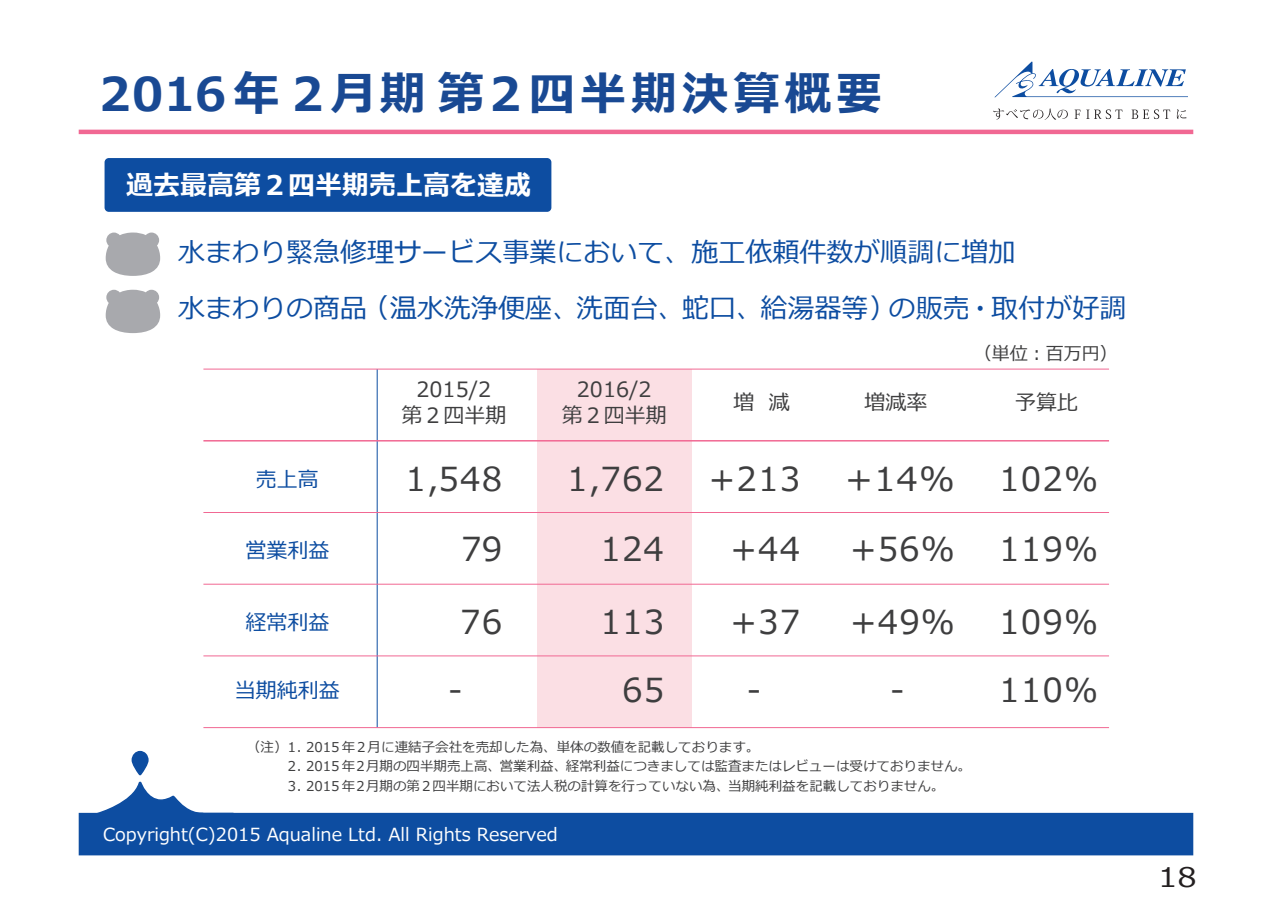
<style>
.page{position:relative;width:1272px;height:902px;background:#fff}
.page>*{position:absolute;margin:0;border:0;box-sizing:border-box;transform-origin:0 0}
.t1{font:700 46.5px "Meiryo";letter-spacing:.1em;color:#194993}
.t2{font:33px "Meiryo";letter-spacing:.035em;color:#3e3e3f}
.t3{font:33px "Meiryo";letter-spacing:.035em;color:#3e3e3f;scale:1.05 1}
.t4{font:27px/56.7px "Meiryo";color:#0d4da1}
.t5{font:700 27px "Meiryo";color:#fff}
.t6{font:27px "Meiryo";color:#231f20;scale:1.15 1}
.t7{font:21px/25.5px "Meiryo";color:#3e3e3f;text-align:center}
.t8{font:21px "Meiryo";color:#0d4da1}
.t9{font:18px "Meiryo";color:#fff}
.t10{font:18px "Meiryo";color:#3e3e3f}
.t11{font:13.5px/19.5px "Meiryo";color:#3e3e3f}
</style>
<div class="page">
<div style="left:79px;top:812px;width:1114px;height:43px;background:#0d4da1"></div>
<svg style="left:96px;top:781px;width:108px;height:34px"></svg>
<svg style="left:132px;top:750px;width:17px;height:25px"></svg>
<hr style="left:79px;top:130px;width:1114px;height:4px;background:#f16893">
<svg style="left:994px;top:61px;width:193px;height:36px"></svg>
<svg style="left:993px;top:109px;width:74px;height:11px"></svg>
<svg style="left:1074px;top:110px;width:6px;height:9px"></svg>
<svg style="left:1086px;top:109px;width:36px;height:10px"></svg>
<svg style="left:1131px;top:109px;width:39px;height:10px"></svg>
<svg style="left:1176px;top:109px;width:10px;height:10px"></svg>
<div style="left:105px;top:158px;width:446px;height:54px;background:#0d4da1;border-radius:4px"></div>
<div style="left:537px;top:369px;width:155px;height:358px;background:#fbdfe4"></div>
<hr style="left:377px;top:369px;width:1px;height:358px;background:#0d4da1">
<hr style="left:203px;top:369px;width:905px;height:1px;background:#f16893">
<hr style="left:203px;top:440px;width:905px;height:1px;background:#f16893">
<hr style="left:203px;top:512px;width:905px;height:1px;background:#f16893">
<hr style="left:203px;top:584px;width:905px;height:1px;background:#f16893">
<hr style="left:203px;top:655px;width:905px;height:1px;background:#f16893">
<hr style="left:203px;top:727px;width:905px;height:1px;background:#f16893">
<svg style="left:106px;top:232px;width:54px;height:44px;background:#b3b4b7"></svg>
<svg style="left:106px;top:290px;width:54px;height:43px;background:#b1b2b5"></svg>
<h1 class="t1" style="left:92px;top:62px;width:791px">２０１6年２月期第２四半期決算概要</h1>
<h3 class="t5" style="left:126px;top:167px;width:407px">過去最高第２四半期売上高を達成</h3>
<h3 class="t4" style="left:178px;top:225px;width:949px">水まわり緊急修理サービス事業において、施工依頼件数が順調に増加<br>水まわりの商品（温水洗浄便座、洗面台、蛇口、給湯器等）の販売・取付が好調</h3>
<h3 class="t10" style="left:973px;top:340px;width:145px">（単位：百万円）</h3>
<h3 class="t7" style="left:401px;top:378px;width:106px">2015/2<br>第２四半期</h3>
<h3 class="t7" style="left:561px;top:378px;width:106px">2016/2<br>第２四半期</h3>
<h3 class="t7" style="left:733px;top:390px;width:58px">増 減</h3>
<h3 class="t7" style="left:864px;top:390px;width:64px">増減率</h3>
<h3 class="t7" style="left:1015px;top:390px;width:64px">予算比</h3>
<h3 class="t8" style="left:256px;top:465px;width:64px">売上高</h3>
<h3 class="t8" style="left:245px;top:535px;width:85px">営業利益</h3>
<h2 class="t2" style="left:405px;top:456px;width:98px">1,548</h2>
<h2 class="t2" style="left:567px;top:456px;width:98px">1,762</h2>
<h2 class="t2" style="left:709px;top:456px;width:93px">+213</h2>
<h2 class="t3" style="left:845px;top:456px;width:106px">+14%</h2>
<h2 class="t2" style="left:999px;top:456px;width:100px">102%</h2>
<h2 class="t2" style="left:461px;top:526px;width:42px">79</h2>
<h2 class="t2" style="left:600px;top:526px;width:65px">124</h2>
<h2 class="t2" style="left:730px;top:526px;width:71px">+44</h2>
<h2 class="t2" style="left:850px;top:526px;width:106px">+56%</h2>
<h2 class="t2" style="left:999px;top:526px;width:100px">119%</h2>
<h3 class="t8" style="left:245px;top:607px;width:85px">経常利益</h3>
<h2 class="t2" style="left:460px;top:599px;width:44px">76</h2>
<h2 class="t2" style="left:600px;top:599px;width:65px">113</h2>
<h2 class="t2" style="left:730px;top:599px;width:71px">+37</h2>
<h2 class="t2" style="left:850px;top:599px;width:106px">+49%</h2>
<h2 class="t2" style="left:999px;top:599px;width:100px">109%</h2>
<h3 class="t8" style="left:235px;top:675px;width:106px">当期純利益</h3>
<h2 class="t2" style="left:448px;top:667px;width:16px">-</h2>
<h2 class="t2" style="left:622px;top:667px;width:44px">65</h2>
<h2 class="t2" style="left:746px;top:667px;width:16px">-</h2>
<h2 class="t2" style="left:890px;top:667px;width:16px">-</h2>
<h2 class="t2" style="left:999px;top:667px;width:100px">110%</h2>
<p class="t11" style="left:285px;top:737px;width:687px;text-indent:-38px">（注）１．2015年2月に連結子会社を売却した為、単体の数値を記載しております。<br>２．2015年２月期の四半期売上高、営業利益、経常利益につきましては監査またはレビューは受けておりません。<br>３．2015年２月期の第2四半期において法人税の計算を行っていない為、当期純利益を記載しておりません。</p>
<h3 class="t9" style="left:103px;top:822px;width:456px">Copyright(C)2015 Aqualine Ltd. All Rights Reserved</h3>
<h3 class="t6" style="left:1157px;top:858px;width:35px">18</h3>
</div>
